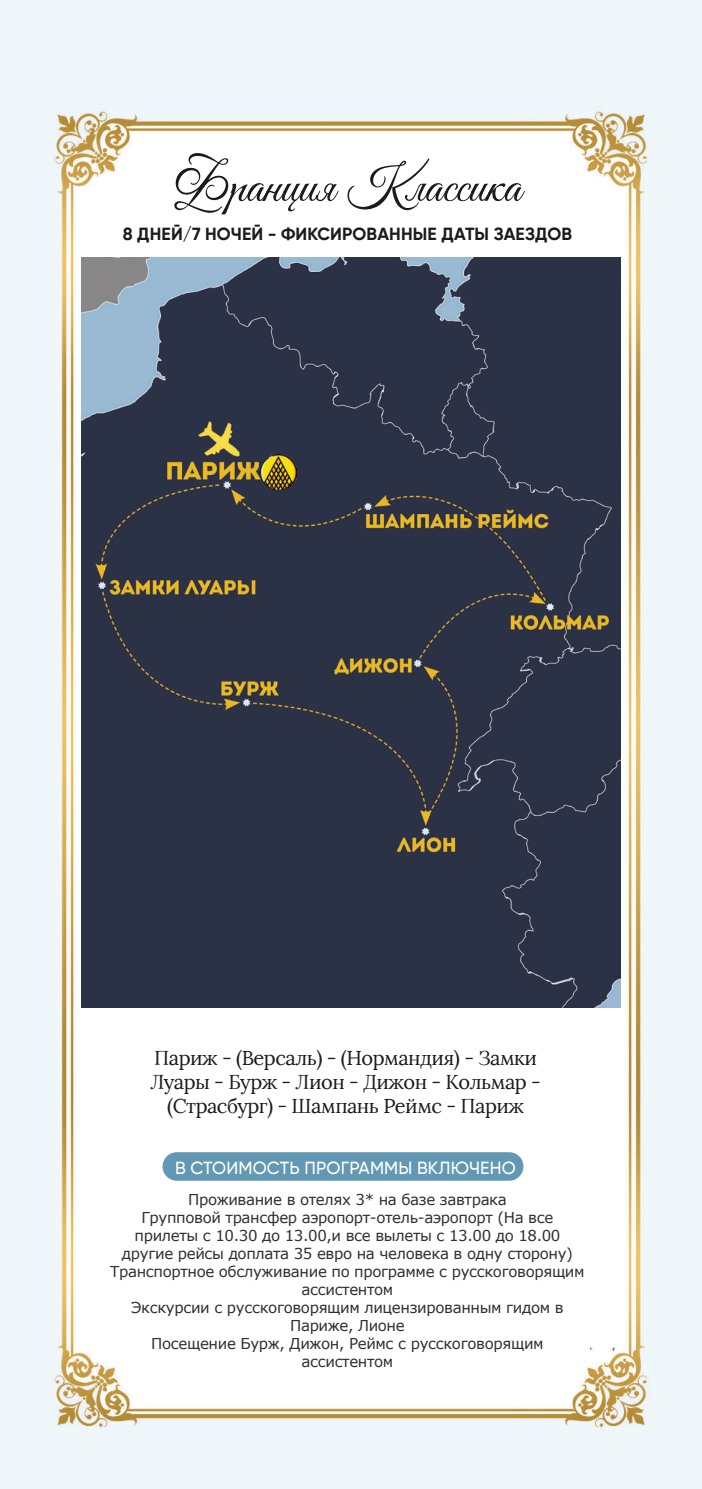
<style>
.page{position:relative;width:702px;height:1489px;background:#fff}
.page>*{position:absolute;margin:0;border:0;box-sizing:border-box;transform-origin:0 0}
.t1{font:50px "Good Vibes Pro";color:#1d1a18}
.t2{font:20px/24px "Lora";letter-spacing:-.025em;color:#1d1a18;text-align:center}
.t3{font:700 17.5px "Gilroy";letter-spacing:.01em;color:#1d1a18}
.t4{font:500 17.5px "Gilroy";letter-spacing:.01em;color:#fff}
.t5{font:15px/18px "Verdana";letter-spacing:-.025em;color:#332f2c;text-align:center}
</style>
<div class="page">
<img style="left:0;top:0;width:702px;height:1488px">
<div style="left:162px;top:1152px;width:361px;height:28px;background:#6298b3;border-radius:14px"></div>
<img style="left:81px;top:257px;width:539px;height:750px">
<h1 class="t1" style="left:174px;top:154px;width:349px">Франция Классика</h1>
<p class="t3" style="left:123px;top:223px;width:450px">8 ДНЕЙ/7 НОЧЕЙ - ФИКСИРОВАННЫЕ ДАТЫ ЗАЕЗДОВ</p>
<h2 class="t2" style="left:150px;top:1045px;width:392px">Париж - (Версаль) - (Нормандия) - Замки<br>Луары - Бурж - Лион - Дижон - Кольмар - (Страсбург) - Шампань Реймс - Париж</h2>
<p class="t4" style="left:175px;top:1156px;width:342px">В СТОИМОСТЬ ПРОГРАММЫ ВКЛЮЧЕНО</p>
<p class="t5" style="left:110px;top:1190px;width:476px">Проживание в отелях 3* на базе завтрака<br>Групповой трансфер аэропорт-отель-аэропорт (На все прилеты с 10.30 до 13.00,и все вылеты с 13.00 до 18.00 другие рейсы доплата 35 евро на человека в одну сторону)<br>Транспортное обслуживание по программе с русскоговорящим ассистентом<br>Экскурсии с русскоговорящим лицензированным гидом в Париже, Лионе<br>Посещение Бурж, Дижон, Реймс с русскоговорящим ассистентом</p>
</div>
